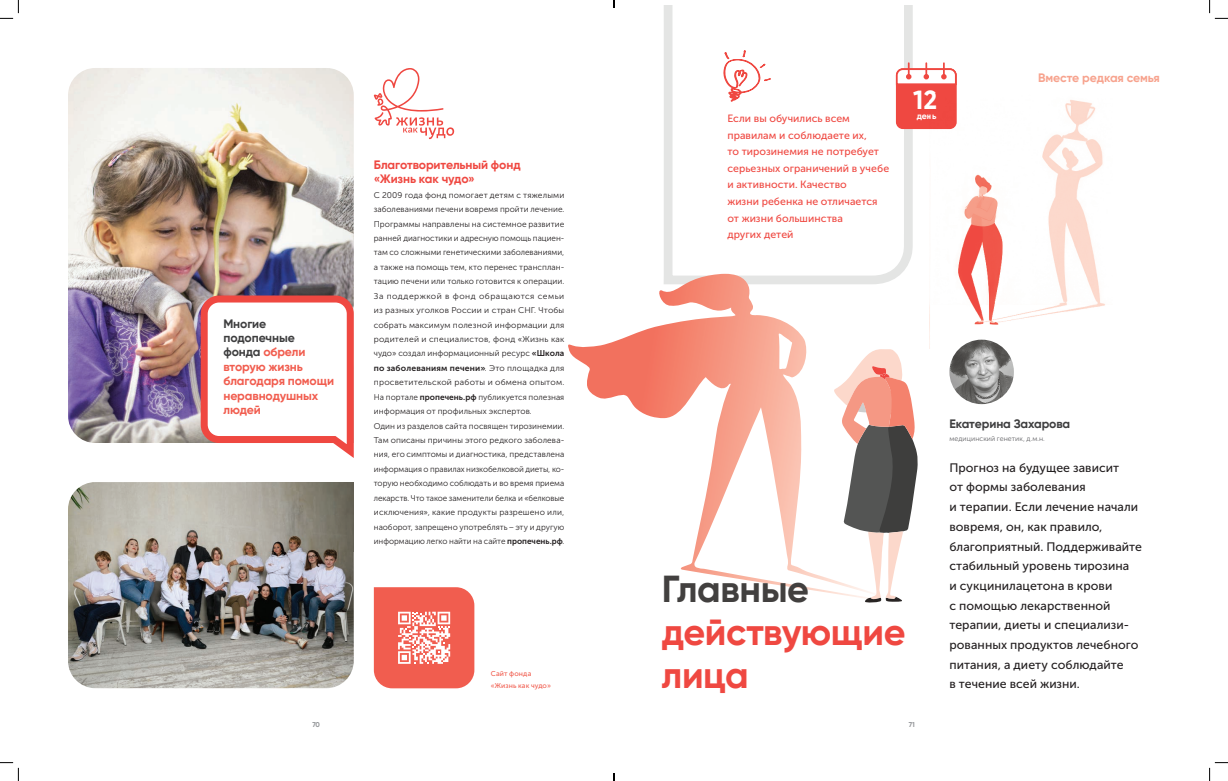
<style>
.page{position:relative;width:1228px;height:781px;background:#fff}
.page>*{position:absolute;margin:0;border:0;box-sizing:border-box;transform-origin:0 0}
.t1{font:700 37.62px/43.3px "Gilroy";letter-spacing:-.015em;color:#ef4841}
.t2{font:700 37.62px "Gilroy";letter-spacing:-.01em;color:#42403f}
.t3{font:700 26.25px "Gilroy";color:#fff}
.t4{font:12.25px/19.7px "Museo Sans Cyrl 500";letter-spacing:.005em;color:#231f20}
.t5{font:700 12.25px/14.4px "Gilroy";letter-spacing:-.01em;color:#f15d4f}
.t6{font:700 12.25px/14.4px "Gilroy";letter-spacing:-.01em;color:#ef4841}
.t7{font:700 12.25px "Gilroy";letter-spacing:-.01em;color:#f7a38e}
.t8{font:700 12.25px "Gilroy";letter-spacing:-.01em;color:#3e3e3f}
.t9{font:10.5px/16.6px "Museo Sans Cyrl 500";letter-spacing:.005em;color:#ef4841}
.t10{font:700 8.75px "Gilroy";color:#fff}
.t11{font:8.31px/14.4px "Museo Sans Cyrl 300";letter-spacing:.005em;color:#231f20;text-align:justify}
.t12{font:8.31px "Museo Sans Cyrl 700";letter-spacing:.02em;color:#231f20}
.t13{font:7px "Museo Sans Cyrl 300";letter-spacing:.01em;color:#636366}
.t14{font:7px/12.2px "Museo Sans Cyrl 500";letter-spacing:.015em;color:#f15d4f}
.t15{font:700 7px "Gilroy";color:#939598}
.s1{color:#3e3e3f}
.s2{font-family:"Museo Sans Cyrl 700"}
.s3{font-family:"Museo Sans Cyrl 300"}
</style>
<div class="page">
<svg style="left:374px;top:68px;width:80px;height:71px"></svg>
<img style="left:68px;top:482px;width:286px;height:206px">
<img style="left:68px;top:68px;width:286px;height:375px">
<img style="left:247px;top:482px;width:107px;height:69px">
<img style="left:189px;top:390px;width:8px;height:53px">
<svg style="left:373px;top:587px;width:102px;height:102px;background:#f37a6f"></svg>
<svg style="left:197px;top:292px;width:157px;height:166px"></svg>
<svg style="left:664px;top:6px;width:253px;height:276px"></svg>
<svg style="left:723px;top:35px;width:47px;height:67px"></svg>
<div style="left:896px;top:69px;width:59px;height:59px;background:#ef4841;border-radius:6px"></div>
<div style="left:895px;top:68px;width:61px;height:61px;border:2px solid #ef4841;border-radius:6px"></div>
<svg style="left:895px;top:63px;width:62px;height:23px"></svg>
<img style="left:949px;top:340px;width:64px;height:64px;border-radius:32px">
<img style="left:929px;top:95px;width:176px;height:253px">
<svg style="left:568px;top:274px;width:319px;height:320px"></svg>
<svg style="left:833px;top:349px;width:84px;height:254px"></svg>
<svg style="left:0;top:0;width:19px;height:19px"></svg>
<svg style="left:0;top:762px;width:19px;height:19px"></svg>
<svg style="left:1209px;top:0;width:18px;height:19px"></svg>
<svg style="left:1209px;top:762px;width:18px;height:19px"></svg>
<svg style="left:613px;top:0;width:2px;height:8px"></svg>
<svg style="left:613px;top:773px;width:2px;height:8px"></svg>
<h3 class="t5" style="left:223px;top:316px;width:112px"><span class="s1">Многие подопечные фонда</span> обрели вторую жизнь благодаря помощи неравнодушных людей</h3>
<h3 class="t6" style="left:374px;top:157px;width:148px">Благотворительный фонд «Жизнь как чудо»</h3>
<p class="t11" style="left:374px;top:188px;width:192px">С 2009 года фонд помогает детям с тяжелыми заболеваниями печени вовремя пройти лечение.<br>Программы направлены на системное развитие ранней диагностики и адресную помощь пациен&shy;там со сложными генетическими заболеваниями, а также на помощь тем, кто перенес трансплан&shy;тацию печени или только готовится к операции.<br>За поддержкой в фонд обращаются семьи из разных уголков России и стран СНГ. Чтобы собрать максимум полезной информации для родителей и специалистов, фонд «Жизнь как чудо» создал информационный ресурс <span class="s2">«Школа</span></p>
<p class="t12" style="left:374px;top:363px;width:192px">по заболеваниям печени»<span class="s3">. Это площадка для</span></p>
<p class="t11" style="left:374px;top:375px;width:192px;text-align:left">просветительской работы и обмена опытом.<br>На портале <span class="s2">пропечень.рф</span> публикуется полезная информация от профильных экспертов.<br>Один из разделов сайта посвящен тирозинемии.<br>Там описаны причины этого редкого заболева&shy;ния, его симптомы и диагностика, представлена информация о правилах низкобелковой диеты, ко&shy;торую необходимо соблюдать и во время приема лекарств. Что такое заменители белка и «белковые исключения», какие продукты разрешено или, наоборот, запрещено употреблять–эту и другую информацию легко найти на сайте <span class="s2">пропечень.рф</span>.</p>
<p class="t14" style="left:491px;top:667px;width:62px">Сайт фонда «Жизнь как чудо»</p>
<p class="t9" style="left:727px;top:110px;width:163px">Если вы обучились всем правилам и соблюдаете их,<br>то тирозинемия не потребует серьезных ограничений в учебе и активности. Качество<br>жизни ребенка не отличается от жизни большинства<br>других детей</p>
<h2 class="t3" style="left:913px;top:83px;width:26px">12</h2>
<p class="t10" style="left:916px;top:111px;width:21px">день</p>
<h1 class="t2" style="left:662px;top:565px;width:149px">Главные</h1>
<h1 class="t1" style="left:662px;top:610px;width:245px">действующие лица</h1>
<p class="t15" style="left:312px;top:720px;width:9px">70</p>
<p class="t15" style="left:908px;top:720px;width:8px">71</p>
<h3 class="t7" style="left:1037px;top:70px;width:123px">Вместе редкая семья</h3>
<h3 class="t8" style="left:949px;top:416px;width:122px">Екатерина Захарова</h3>
<p class="t13" style="left:949px;top:435px;width:97px">медицинский генетик, д.м.н.</p>
<p class="t4" style="left:949px;top:458px;width:194px">Прогноз на будущее зависит<br>от формы заболевания<br>и терапии. Если лечение начали вовремя, он, как правило, благоприятный. Поддерживайте стабильный уровень тирозина<br>и сукцинилацетона в крови<br>с помощью лекарственной терапии, диеты и специализи&shy;рованных продуктов лечебного питания, а диету соблюдайте<br>в течение всей жизни.</p>
</div>
